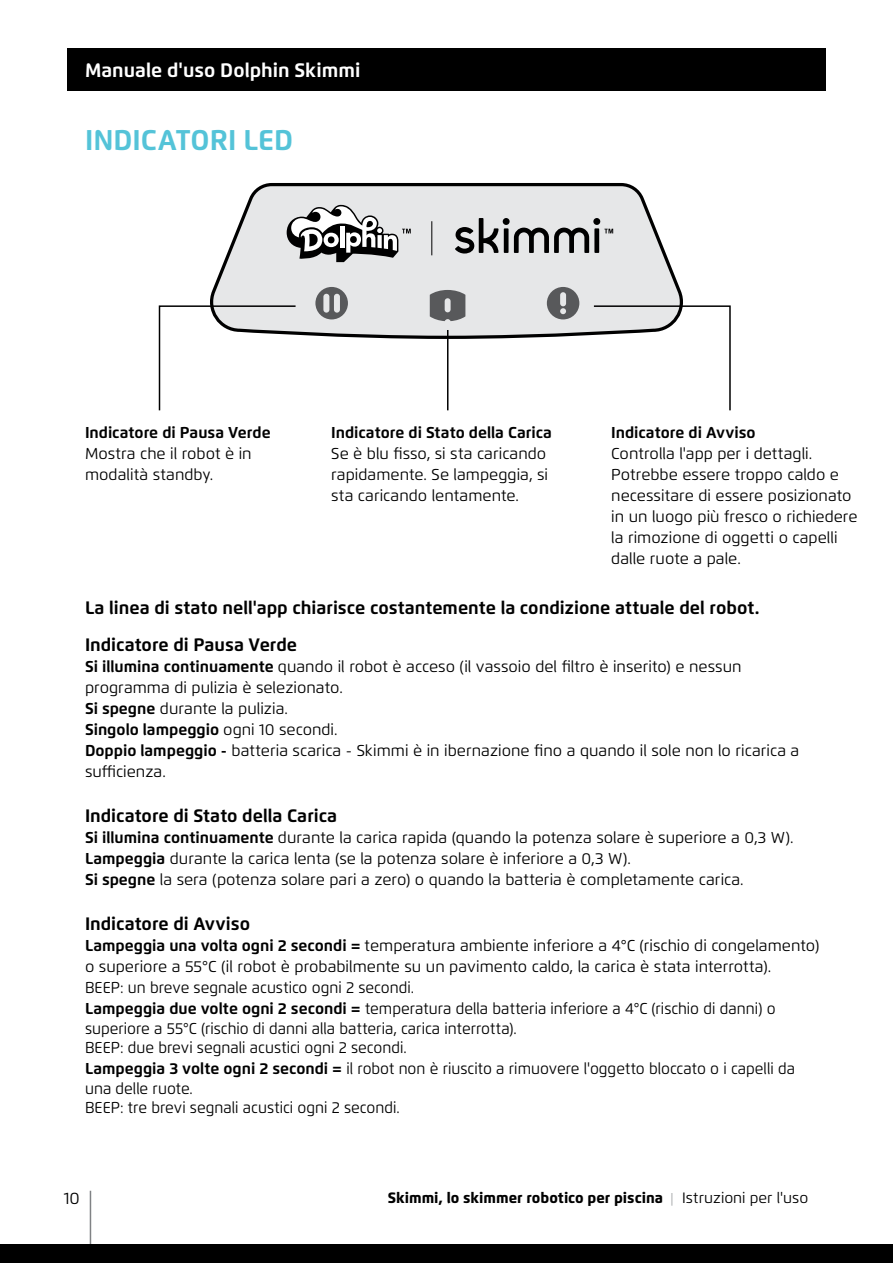
<style>
.page{position:relative;width:893px;height:1263px;background:#fff}
.page>*{position:absolute;margin:0;border:0;box-sizing:border-box;transform-origin:0 0}
.t1{font:700 28.5px "Flexo";color:#54c3d8}
.t2{font:700 19.5px "Flexo";color:#fff}
.t3{font:700 18px/37.5px "Flexo";color:#000}
.t4{font:16.5px "Flexo";color:#000}
.t5{font:15.75px/21px "Flexo";color:#000}
.t6{font:15.75px/19.5px "Flexo";color:#000;scale:.95 1}
.t7{font:700 15.75px "Flexo";color:#000}
.t8{font:800 15px "Flexo";color:#000}
.s1{font-weight:700}
.s2{font-weight:300;font-size:13.5px;color:#939598}
.s3{font-weight:400}
</style>
<div class="page">
<hr style="left:90px;top:1191px;width:1px;height:72px;background:#808285">
<div style="left:0;top:1244px;width:893px;height:19px;background:#000"></div>
<div style="left:67px;top:48px;width:759px;height:43px;background:#000"></div>
<svg style="left:260px;top:183px;width:373px;height:159px"></svg>
<svg style="left:210px;top:186px;width:473px;height:150px;background:#dcdddd"></svg>
<svg style="left:287px;top:205px;width:124px;height:57px"></svg>
<svg style="left:514px;top:228px;width:75px;height:25px;background:#7f7f80"></svg>
<svg style="left:455px;top:218px;width:44px;height:36px;background:#8f8f90"></svg>
<hr style="left:504px;top:228px;width:4px;height:25px;background:#000">
<div style="left:503px;top:218px;width:7px;height:7px;background:#000;border-radius:50%"></div>
<div style="left:593px;top:218px;width:7px;height:7px;background:#000;border-radius:50%"></div>
<div style="left:594px;top:228px;width:5px;height:25px;background:#000"></div>
<svg style="left:604px;top:229px;width:9px;height:4px"></svg>
<hr style="left:431px;top:221px;width:1px;height:34px;background:#000">
<svg style="left:158px;top:305px;width:139px;height:106px"></svg>
<svg style="left:592px;top:305px;width:139px;height:106px"></svg>
<hr style="left:447px;top:330px;width:1px;height:80px;background:#000">
<p class="t2" style="left:85px;top:59px;width:277px">Manuale d'uso Dolphin Skimmi</p>
<h1 class="t1" style="left:85px;top:123px;width:210px">INDICATORI LED</h1>
<p class="t7" style="left:611px;top:423px;width:146px">Indicatore di Avviso</p>
<p class="t5" style="left:611px;top:443px;width:248px">Controlla l'app per i dettagli.<br>Potrebbe essere troppo caldo e necessitare di essere posizionato in un luogo più fresco o richiedere la rimozione di oggetti o capelli dalle ruote a pale.</p>
<p class="t3" style="left:85px;top:589px;width:676px">La linea di stato nell'app chiarisce costantemente la condizione attuale del robot.<br>Indicatore di Pausa Verde</p>
<p class="t5" style="left:85px;top:656px;width:716px"><span class="s1">Si illumina continuamente</span> quando il robot è acceso (il vassoio del filtro è inserito) e nessun programma di pulizia è selezionato.<br><span class="s1">Si spegne</span> durante la pulizia.<br><span class="s1">Singolo lampeggio</span> ogni 10 secondi.<br><span class="s1">Doppio lampeggio -</span> batteria scarica - Skimmi è in ibernazione fino a quando il sole non lo ricarica a sufficienza.</p>
<p class="t3" style="left:85px;top:797px;width:254px">Indicatore di Stato della Carica</p>
<p class="t5" style="left:85px;top:827px;width:710px"><span class="s1">Si illumina continuamente</span> durante la carica rapida (quando la potenza solare è superiore a 0,3 W).<br><span class="s1">Lampeggia</span> durante la carica lenta (se la potenza solare è inferiore a 0,3 W).<br><span class="s1">Si spegne</span> la sera (potenza solare pari a zero) o quando la batteria è completamente carica.</p>
<p class="t3" style="left:85px;top:905px;width:167px">Indicatore di Avviso</p>
<p class="t5" style="left:85px;top:935px;width:736px"><span class="s1">Lampeggia una volta ogni 2 secondi =</span> temperatura ambiente inferiore a 4°C (rischio di congelamento) o superiore a 55°C (il robot è probabilmente su un pavimento caldo, la carica è stata interrotta).<br>BEEP: un breve segnale acustico ogni 2 secondi.<br><span class="s1">Lampeggia due volte ogni 2 secondi =</span> temperatura della batteria inferiore a 4°C (rischio di danni) o</p>
<p class="t6" style="left:85px;top:1018px;width:456px">superiore a 55°C (rischio di danni alla batteria, carica interrotta).<br>BEEP: due brevi segnali acustici ogni 2 secondi.</p>
<p class="t6" style="left:85px;top:1059px;width:749px"><span class="s1">Lampeggia 3 volte ogni 2 secondi =</span> il robot non è riuscito a rimuovere l'oggetto bloccato o i capelli da una delle ruote.<br>BEEP: tre brevi segnali acustici ogni 2 secondi.</p>
<p class="t7" style="left:331px;top:423px;width:222px">Indicatore di Stato della Carica</p>
<p class="t5" style="left:331px;top:443px;width:218px;text-align:justify">Se è blu fisso, si sta caricando rapidamente. Se lampeggia, si sta caricando lentamente.</p>
<p class="t7" style="left:85px;top:423px;width:187px">Indicatore di Pausa Verde</p>
<p class="t5" style="left:85px;top:443px;width:168px">Mostra che il robot è in modalità standby.</p>
<p class="t4" style="left:64px;top:1188px;width:18px">10</p>
<p class="t8" style="left:388px;top:1188px;width:422px">Skimmi, lo skimmer robotico per piscina <span class="s2">|</span> <span class="s3">Istruzioni per l'uso</span></p>
</div>
